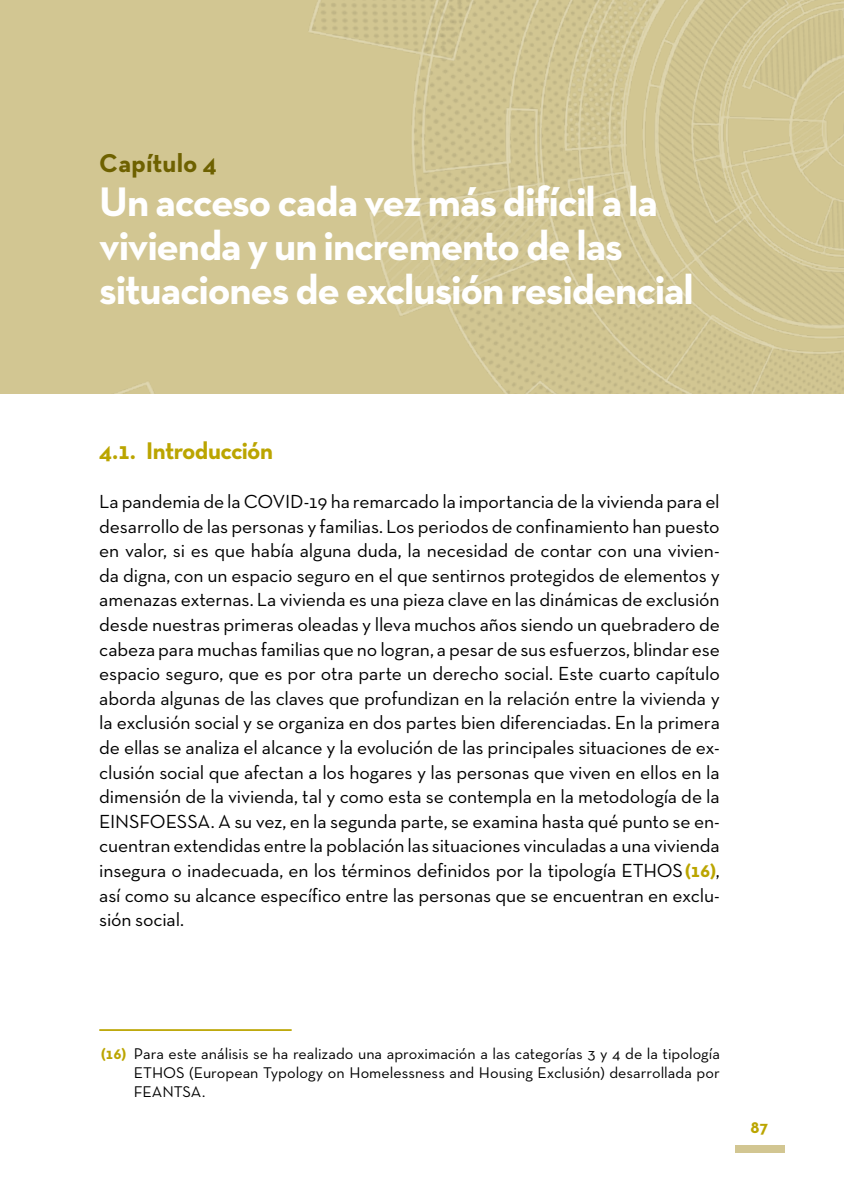
<style>
.page{position:relative;width:844px;height:1191px;background:#fff}
.page>*{position:absolute;margin:0;border:0;box-sizing:border-box;transform-origin:0 0}
.t1{font:700 42px/44.1px "Neutra Text TF";letter-spacing:-.03em;color:#fff}
.t2{font:700 26.25px "Neutra Text TF";letter-spacing:.005em;color:#6e6100}
.t3{font:700 24.5px "Neutra Text TF";letter-spacing:-.03em;color:#bba500}
.t4{font:19.25px/24.7px "Neutra Text TF";letter-spacing:-.01em;color:#000;text-align:justify}
.t5{font:700 17.5px "Neutra Text TF";color:#bba500}
.t6{font:15.75px/18.9px "Neutra Text TF";color:#000;text-align:justify}
.s1{font-weight:700;color:#bba500}
</style>
<div class="page">
<div style="left:734px;top:1144px;width:50px;height:8px;background:#d2c692"></div>
<hr style="left:99px;top:1029px;width:192px;height:2px;background:#bba500">
<img style="left:0;top:0;width:843px;height:393px">
<h2 class="t2" style="left:99px;top:147px;width:119px">Capítulo 4</h2>
<h1 class="t1" style="left:99px;top:179px;width:596px">Un acceso cada vez más difícil a la vivienda y un incremento de las situaciones de exclusión residencial</h1>
<p class="t3" style="left:99px;top:435px;width:175px">4.1. Introducción</p>
<p class="t4" style="left:99px;top:489px;width:622px">La pandemia de la COVID-19 ha remarcado la importancia de la vivienda para el desarrollo de las personas y familias. Los periodos de confinamiento han puesto en valor, si es que había alguna duda, la necesidad de contar con una vivien&shy;da digna, con un espacio seguro en el que sentirnos protegidos de elementos y amenazas externas. La vivienda es una pieza clave en las dinámicas de exclusión desde nuestras primeras oleadas y lleva muchos años siendo un quebradero de cabeza para muchas familias que no logran, a pesar de sus esfuerzos, blindar ese espacio seguro, que es por otra parte un derecho social. Este cuarto capítulo aborda algunas de las claves que profundizan en la relación entre la vivienda y la exclusión social y se organiza en dos partes bien diferenciadas. En la primera de ellas se analiza el alcance y la evolución de las principales situaciones de ex&shy;clusión social que afectan a los hogares y las personas que viven en ellos en la dimensión de la vivienda, tal y como esta se contempla en la metodología de la EINSFOESSA. A su vez, en la segunda parte, se examina hasta qué punto se en&shy;cuentran extendidas entre la población las situaciones vinculadas a una vivienda insegura o inadecuada, en los términos definidos por la tipología ETHOS<span class="s1">(16)</span>, así como su alcance específico entre las personas que se encuentran en exclu&shy;sión social.</p>
<p class="t6" style="left:134px;top:1043px;width:587px;text-indent:-33px"><span class="s1">(16)</span> Para este análisis se ha realizado una aproximación a las categorías 3 y 4 de la tipología ETHOS (European Typology on Homelessness and Housing Exclusión) desarrollada por FEANTSA.</p>
<p class="t5" style="left:750px;top:1116px;width:20px">87</p>
</div>
